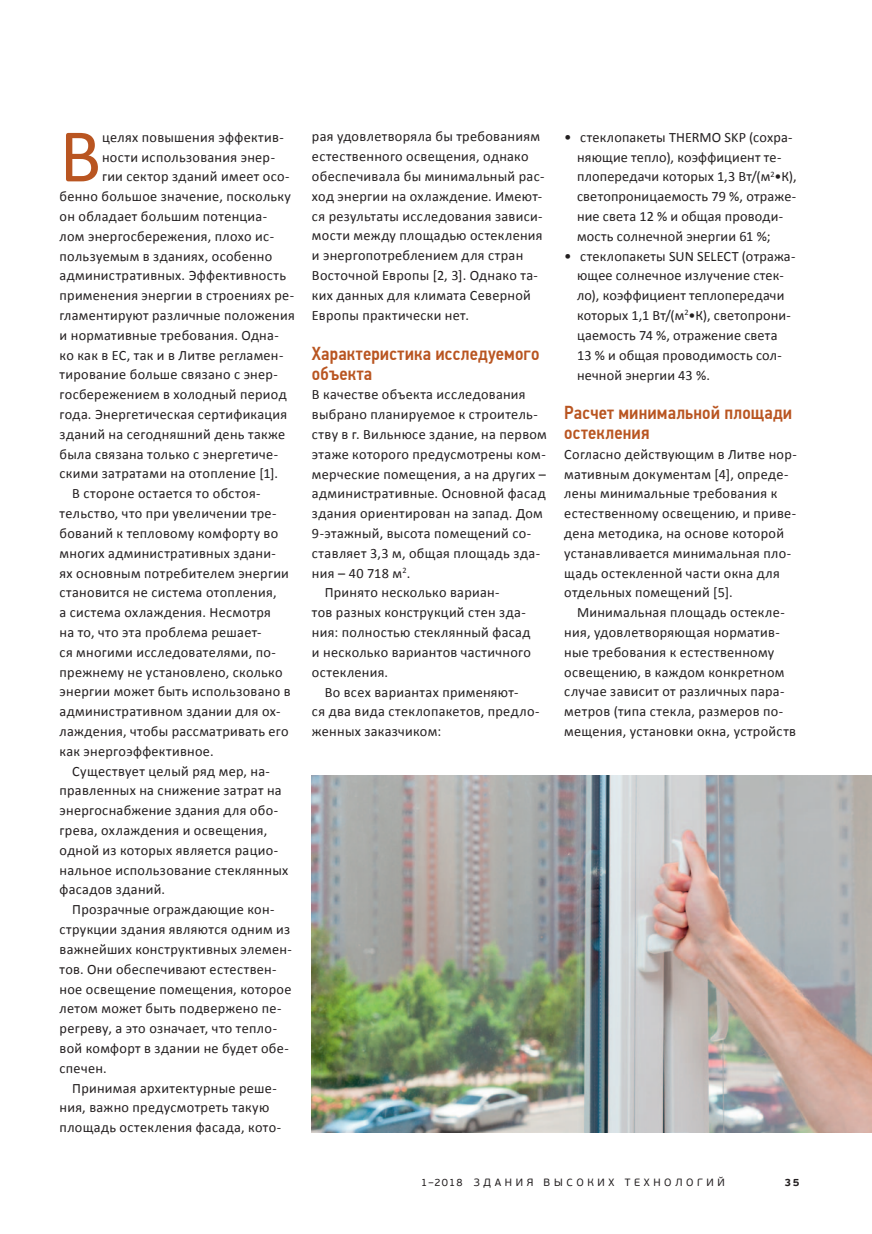
<style>
.page{position:relative;width:872px;height:1234px;background:#fff}
.page>*{position:absolute;margin:0;border:0;box-sizing:border-box;transform-origin:0 0}
.t1{font:76.65px "Calibri";color:#b95521}
.t2{font:500 18.75px/19.8px "PF Din Text Cond Pro";letter-spacing:.01em;color:#b95521}
.t3{font:14.25px/19.8px "Calibri";letter-spacing:.02em;color:#231f20}
.t4{font:10.5px "PF Beau Sans Pro";letter-spacing:.35em;color:#231f20}
.t5{font:700 10.5px "PF Beau Sans Pro";color:#231f20}
.s1{font-size:15px}
</style>
<div class="page">
<img style="left:312px;top:775px;width:560px;height:356px">
<h1 class="t1" style="left:60px;top:107px;width:43px">В</h1>
<p class="t3" style="left:102px;top:127px;width:183px">целях повышения эффектив-</p>
<p class="t3" style="left:102px;top:147px;width:175px">ности использования энер-</p>
<p class="t3" style="left:102px;top:167px;width:189px">гии сектор зданий имеет осо-</p>
<p class="t3" style="left:60px;top:186px;width:233px">бенно большое значение, поскольку</p>
<p class="t3" style="left:60px;top:206px;width:209px">он обладает большим потенциа-</p>
<p class="t3" style="left:60px;top:226px;width:216px">лом энергосбережения, плохо ис-</p>
<p class="t3" style="left:60px;top:246px;width:214px">пользуемым в зданиях, особенно</p>
<p class="t3" style="left:60px;top:266px;width:228px">административных. Эффективность</p>
<p class="t3" style="left:60px;top:285px;width:236px">применения энергии в строениях ре-</p>
<p class="t3" style="left:60px;top:305px;width:237px">гламентируют различные положения</p>
<p class="t3" style="left:60px;top:325px;width:221px">и нормативные требования. Одна-</p>
<p class="t3" style="left:60px;top:345px;width:225px">ко как в ЕС, так и в Литве регламен-</p>
<p class="t3" style="left:60px;top:365px;width:220px">тирование больше связано с энер-</p>
<p class="t3" style="left:60px;top:384px;width:229px">госбережением в холодный период</p>
<p class="t3" style="left:60px;top:404px;width:229px">года. Энергетическая сертификация</p>
<p class="t3" style="left:60px;top:424px;width:227px">зданий на сегодняшний день также</p>
<p class="t3" style="left:60px;top:444px;width:220px">была связана только с энергетиче-</p>
<p class="t3" style="left:60px;top:464px;width:220px">скими затратами на отопление [1].</p>
<p class="t3" style="left:72px;top:483px;width:190px">В стороне остается то обстоя-</p>
<p class="t3" style="left:60px;top:503px;width:218px">тельство, что при увеличении тре-</p>
<p class="t3" style="left:60px;top:523px;width:220px">бований к тепловому комфорту во</p>
<p class="t3" style="left:60px;top:543px;width:218px">многих административных здани-</p>
<p class="t3" style="left:60px;top:563px;width:231px">ях основным потребителем энергии</p>
<p class="t3" style="left:60px;top:582px;width:218px">становится не система отопления,</p>
<p class="t3" style="left:60px;top:602px;width:213px">а система охлаждения. Несмотря</p>
<p class="t3" style="left:60px;top:622px;width:203px">на то, что эта проблема решает-</p>
<p class="t3" style="left:60px;top:642px;width:218px">ся многими исследователями, по-</p>
<p class="t3" style="left:60px;top:661px;width:224px">прежнему не установлено, сколько</p>
<p class="t3" style="left:60px;top:681px;width:232px">энергии может быть использовано в</p>
<p class="t3" style="left:60px;top:701px;width:222px">административном здании для ох-</p>
<p class="t3" style="left:60px;top:721px;width:231px">лаждения, чтобы рассматривать его</p>
<p class="t3" style="left:60px;top:741px;width:156px">как энергоэффективное.</p>
<p class="t3" style="left:72px;top:760px;width:199px">Существует целый ряд мер, на-</p>
<p class="t3" style="left:60px;top:780px;width:224px">правленных на снижение затрат на</p>
<p class="t3" style="left:60px;top:800px;width:220px">энергоснабжение здания для обо-</p>
<p class="t3" style="left:60px;top:820px;width:209px">грева, охлаждения и освещения,</p>
<p class="t3" style="left:60px;top:840px;width:220px">одной из которых является рацио-</p>
<p class="t3" style="left:60px;top:859px;width:230px">нальное использование стеклянных</p>
<p class="t3" style="left:60px;top:879px;width:107px">фасадов зданий.</p>
<p class="t3" style="left:72px;top:899px;width:204px">Прозрачные ограждающие кон-</p>
<p class="t3" style="left:60px;top:919px;width:232px">струкции здания являются одним из</p>
<p class="t3" style="left:60px;top:939px;width:234px">важнейших конструктивных элемен-</p>
<p class="t3" style="left:60px;top:958px;width:218px">тов. Они обеспечивают естествен-</p>
<p class="t3" style="left:60px;top:978px;width:233px">ное освещение помещения, которое</p>
<p class="t3" style="left:60px;top:998px;width:223px">летом может быть подвержено пе-</p>
<p class="t3" style="left:60px;top:1018px;width:219px">регреву, а это означает, что тепло-</p>
<p class="t3" style="left:60px;top:1038px;width:231px">вой комфорт в здании не будет обе-</p>
<p class="t3" style="left:60px;top:1057px;width:49px">спечен.</p>
<p class="t3" style="left:72px;top:1077px;width:206px">Принимая архитектурные реше-</p>
<p class="t3" style="left:60px;top:1097px;width:211px">ния, важно предусмотреть такую</p>
<p class="t3" style="left:60px;top:1117px;width:223px">площадь остекления фасада, кото-</p>
<p class="t3" style="left:312px;top:127px;width:234px">рая удовлетворяла бы требованиям естественного освещения, однако обеспечивала бы минимальный рас&shy;ход энергии на охлаждение. Имеют&shy;ся результаты исследования зависи&shy;мости между площадью остекления и энергопотреблением для стран Восточной Европы [2, 3]. Однако та&shy;ких данных для климата Северной Европы практически нет.</p>
<h2 class="t2" style="left:312px;top:343px;width:229px">Характеристика исследуемого объекта</h2>
<p class="t3" style="left:312px;top:384px;width:215px">В качестве объекта исследования</p>
<p class="t3" style="left:312px;top:404px;width:227px">выбрано планируемое к строитель-</p>
<p class="t3" style="left:312px;top:424px;width:236px">ству в г. Вильнюсе здание, на первом</p>
<p class="t3" style="left:312px;top:444px;width:235px">этаже которого предусмотрены ком-</p>
<p class="t3" style="left:312px;top:464px;width:235px">мерческие помещения, а на других –</p>
<p class="t3" style="left:312px;top:483px;width:235px">административные. Основной фасад</p>
<p class="t3" style="left:312px;top:503px;width:232px">здания ориентирован на запад. Дом</p>
<p class="t3" style="left:312px;top:523px;width:221px">9-этажный, высота помещений со-</p>
<p class="t3" style="left:312px;top:543px;width:230px">ставляет 3,3 м, общая площадь зда-</p>
<p class="t3" style="left:312px;top:563px;width:100px">ния – 40 718 м<sup>2</sup>.</p>
<p class="t3" style="left:325px;top:582px;width:176px">Принято несколько вариан-</p>
<p class="t3" style="left:312px;top:602px;width:215px">тов разных конструкций стен зда-</p>
<p class="t3" style="left:312px;top:622px;width:220px">ния: полностью стеклянный фасад</p>
<p class="t3" style="left:312px;top:642px;width:220px">и несколько вариантов частичного</p>
<p class="t3" style="left:312px;top:662px;width:78px">остекления.</p>
<p class="t3" style="left:325px;top:681px;width:195px">Во всех вариантах применяют-</p>
<p class="t3" style="left:312px;top:701px;width:229px">ся два вида стеклопакетов, предло-</p>
<p class="t3" style="left:312px;top:721px;width:131px">женных заказчиком:</p>
<p class="t3" style="left:577px;top:127px;width:221px;text-indent:-13px"><span class="s1">•</span> стеклопакеты THERMO SKP (сохра&shy;няющие тепло), коэффициент те&shy;плопередачи которых 1,3 Вт/(м<sup>2</sup>•К), светопроницаемость 79 %, отраже&shy;ние света 12 % и общая проводи&shy;мость солнечной энергии 61 %;</p>
<p class="t3" style="left:577px;top:246px;width:220px;text-indent:-13px"><span class="s1">•</span> стеклопакеты SUN SELECT (отража&shy;ющее солнечное излучение стек&shy;ло), коэффициент теплопередачи которых 1,1 Вт/(м<sup>2</sup>•К), светопрони&shy;цаемость 74 %, отражение света<br>13 % и общая проводимость сол&shy;нечной энергии 43 %.</p>
<h2 class="t2" style="left:564px;top:403px;width:229px">Расчет минимальной площади остекления</h2>
<p class="t3" style="left:564px;top:444px;width:234px">Согласно действующим в Литве нор&shy;мативным документам [4], опреде&shy;лены минимальные требования к естественному освещению, и приве&shy;дена методика, на основе которой устанавливается минимальная пло&shy;щадь остекленной части окна для отдельных помещений [5].</p>
<p class="t3" style="left:564px;top:602px;width:233px;text-indent:13px">Минимальная площадь остекле&shy;ния, удовлетворяющая норматив&shy;ные требования к естественному освещению, в каждом конкретном случае зависит от различных пара&shy;метров (типа стекла, размеров по&shy;мещения, установки окна, устройств</p>
<p class="t4" style="left:421px;top:1175px;width:305px">1–2018 ЗДАНИЯ ВЫСОКИХ ТЕХНОЛОГИЙ</p>
<p class="t5" style="left:784px;top:1175px;width:17px">35</p>
</div>
